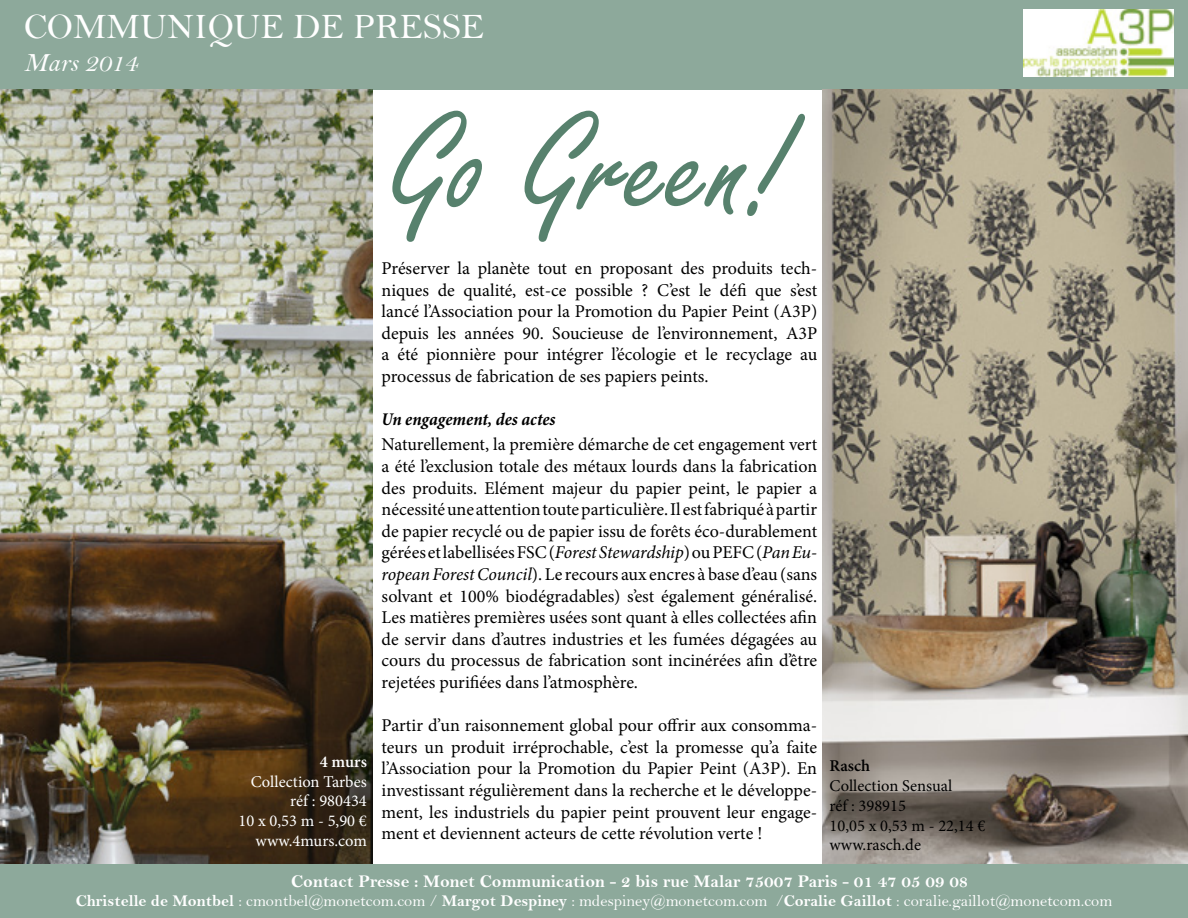
<style>
.page{position:relative;width:1188px;height:918px;background:#fff}
.page>*{position:absolute;margin:0;border:0;box-sizing:border-box;transform-origin:0 0}
.t1{font:150px "Freestyle Script";color:#57816d}
.t2{font:36px "Bell";color:#fff}
.t3{font:27px "Bell MT Italic";color:#fff}
.t4{font:18px/21.6px "Minion Pro";color:#000;text-align:justify}
.t5{font:18px "Bell MT Bold";color:#fff}
.t6{font:italic 700 condensed 18px "Minion Pro";letter-spacing:.005em;color:#000}
.t7{font:16.5px "Bell";color:#fff}
.t8{font:16.5px/19.8px "Minion Pro";color:#000}
.t9{font:16.5px/19.8px "Minion Pro";color:#fff;text-align:right}
.t10{font:600 16.5px "Minion Pro";color:#fff}
.t11{font:600 16.5px "Minion Pro";letter-spacing:.005em;color:#000}
.s1{font-style:italic}
.s2{font-family:"Bell MT Bold"}
</style>
<div class="page">
<div style="left:0;top:0;width:1188px;height:89px;background:#8da99b"></div>
<img style="left:1024px;top:9px;width:149px;height:68px">
<img style="left:1px;top:89px;width:372px;height:775px">
<img style="left:823px;top:89px;width:365px;height:775px">
<div style="left:0;top:864px;width:1188px;height:54px;background:#8da99b"></div>
<h2 class="t2" style="left:24px;top:5px;width:462px">COMMUNIQUE DE PRESSE</h2>
<h3 class="t3" style="left:24px;top:46px;width:115px">Mars 2014</h3>
<h1 class="t1" style="left:392px;top:84px;width:399px">Go Green!</h1>
<p class="t10" style="left:320px;top:750px;width:49px">4 murs</p>
<p class="t9" style="left:238px;top:772px;width:130px">Collection Tarbes réf : 980434<br>10 x 0,53 m - 5,90 € www.4murs.com</p>
<p class="t4" style="left:382px;top:258px;width:437px">Préserver la planète tout en proposant des produits tech&shy;niques de qualité, est-ce possible ? C’est le défi que s’est lancé l’Association pour la Promotion du Papier Peint (A3P) depuis les années 90. Soucieuse de l’environnement, A3P a été pionnière pour intégrer l’écologie et le recyclage au processus de fabrication de ses papiers peints.</p>
<p class="t6" style="left:382px;top:407px;width:176px">Un engagement, des actes</p>
<p class="t4" style="left:382px;top:434px;width:437px">Naturellement, la première démarche de cet engagement vert a été l’exclusion totale des métaux lourds dans la fabrication des produits. Elément majeur du papier peint, le papier a nécessité une attention toute particulière. Il est fabriqué à partir de papier recyclé ou de papier issu de forêts éco-durablement gérées et labellisées FSC (<span class="s1">Forest Stewardship</span>) ou PEFC (<span class="s1">Pan Eu&shy;ropean Forest Council</span>). Le recours aux encres à base d’eau (sans solvant et 100% biodégradables) s’est également généralisé.<br>Les matières premières usées sont quant à elles collectées afin de servir dans d’autres industries et les fumées dégagées au cours du processus de fabrication sont incinérées afin d’être rejetées purifiées dans l’atmosphère.</p>
<p class="t4" style="left:382px;top:715px;width:437px">Partir d’un raisonnement global pour offrir aux consomma&shy;teurs un produit irréprochable, c’est la promesse qu’a faite l’Association pour la Promotion du Papier Peint (A3P). En investissant régulièrement dans la recherche et le développe&shy;ment, les industriels du papier peint prouvent leur engage&shy;ment et deviennent acteurs de cette révolution verte !</p>
<p class="t11" style="left:829px;top:755px;width:42px">Rasch</p>
<p class="t8" style="left:829px;top:776px;width:157px">Collection Sensual<br>réf : 398915<br>10,05 x 0,53 m - 22,14 € www.rasch.de</p>
<p class="t5" style="left:291px;top:870px;width:679px">Contact Presse : Monet Communication - 2 bis rue Malar 75007 Paris - 01 47 05 09 08</p>
<p class="t7" style="left:76px;top:891px;width:1038px"><span class="s2">Christelle de Montbel</span> : cmontbel@monetcom.com / <span class="s2">Margot Despiney</span> : mdespiney@monetcom.com /<span class="s2">Coralie Gaillot</span> : coralie.gaillot@monetcom.com</p>
</div>
